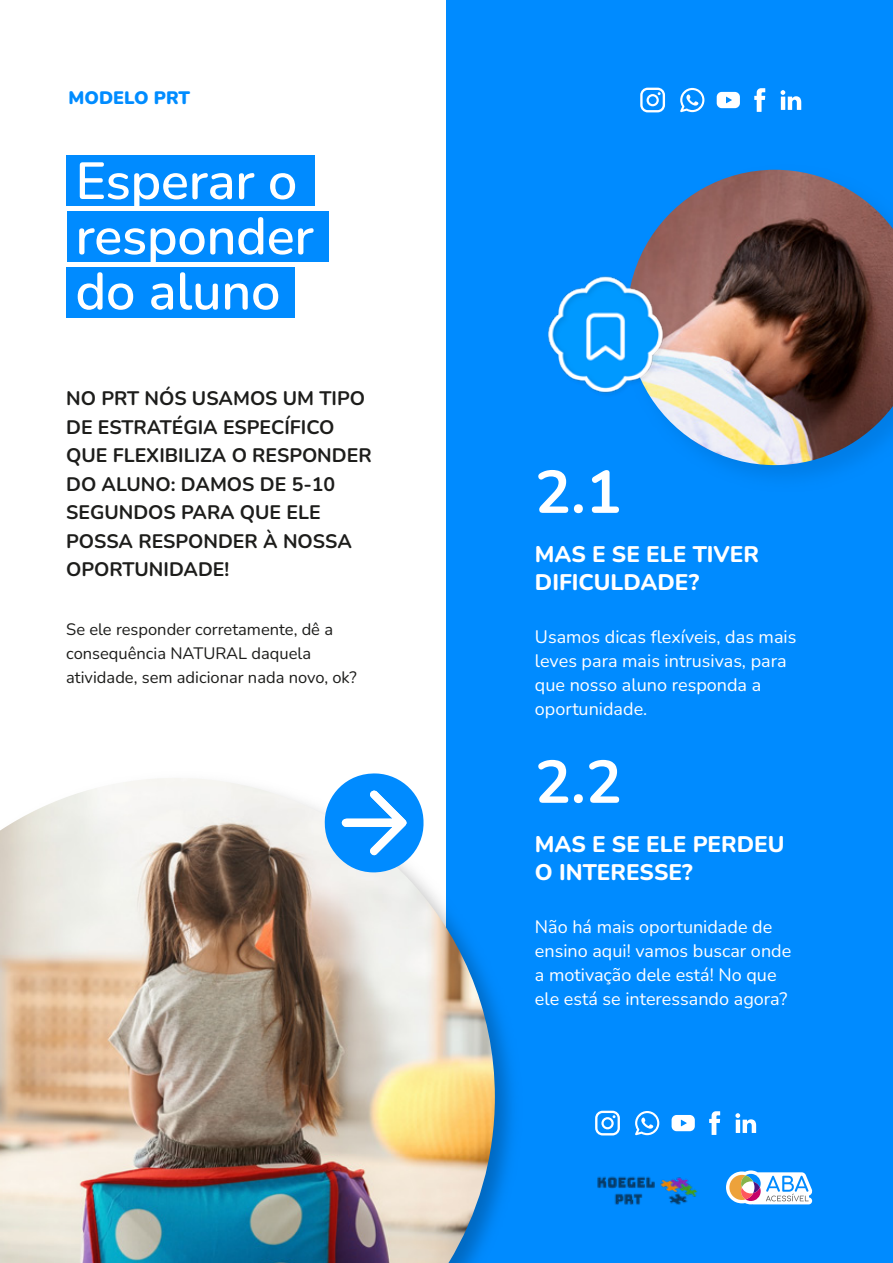
<style>
.page{position:relative;width:893px;height:1263px;background:#fff}
.page>*{position:absolute;margin:0;border:0;box-sizing:border-box;transform-origin:0 0}
.t1{font:700 60px "Nunito";color:#fff}
.t2{font:600 52.05px/55.2px "Nunito";letter-spacing:-.005em;color:#fff}
.t3{font:800 22.5px/28.5px "Nunito";color:#fff}
.t4{font:700 19.5px/28.5px "Nunito";color:#1d1d1b}
.t5{font:18px/24px "Nunito";color:#fff}
.t6{font:900 18px "Nunito";color:#008cff}
.t7{font:16.5px/24px "Nunito";color:#1d1d1b}
</style>
<div class="page">
<div style="left:447px;top:0;width:446px;height:1263px;background:#008bff"></div>
<svg style="left:680px;top:88px;width:24px;height:24px"></svg>
<svg style="left:717px;top:92px;width:23px;height:16px"></svg>
<svg style="left:754px;top:88px;width:11px;height:24px"></svg>
<svg style="left:640px;top:88px;width:25px;height:24px"></svg>
<svg style="left:781px;top:90px;width:20px;height:20px"></svg>
<div style="left:67px;top:155px;width:248px;height:51px;background:#008bff"></div>
<div style="left:67px;top:211px;width:261px;height:51px;background:#008bff"></div>
<div style="left:67px;top:267px;width:228px;height:51px;background:#008bff"></div>
<img style="left:446px;top:766px;width:67px;height:448px">
<img style="left:0;top:778px;width:495px;height:485px">
<svg style="left:324px;top:773px;width:100px;height:100px"></svg>
<img style="left:726px;top:169px;width:120px;height:309px">
<img style="left:634px;top:170px;width:259px;height:295px">
<img style="left:548px;top:273px;width:123px;height:126px">
<svg style="left:635px;top:1111px;width:24px;height:24px"></svg>
<svg style="left:672px;top:1115px;width:23px;height:16px"></svg>
<svg style="left:709px;top:1111px;width:11px;height:24px"></svg>
<svg style="left:595px;top:1111px;width:25px;height:24px"></svg>
<svg style="left:735px;top:1113px;width:21px;height:20px"></svg>
<svg style="left:726px;top:1170px;width:86px;height:34px"></svg>
<img style="left:597px;top:1176px;width:101px;height:29px">
<p class="t6" style="left:69px;top:85px;width:123px">MODELO PRT</p>
<h2 class="t2" style="left:75px;top:152px;width:240px">Esperar o responder do aluno</h2>
<p class="t4" style="left:66px;top:383px;width:307px">NO PRT NÓS USAMOS UM TIPO<br>DE ESTRATÉGIA ESPECÍFICO<br>QUE FLEXIBILIZA O RESPONDER<br>DO ALUNO: DAMOS DE 5-10<br>SEGUNDOS PARA QUE ELE<br>POSSA RESPONDER À NOSSA<br>OPORTUNIDADE!</p>
<p class="t7" style="left:66px;top:617px;width:292px">Se ele responder corretamente, dê a consequência NATURAL daquela atividade, sem adicionar nada novo, ok?</p>
<h1 class="t1" style="left:535px;top:450px;width:88px">2.1</h1>
<p class="t3" style="left:535px;top:539px;width:226px">MAS E SE ELE TIVER<br>DIFICULDADE?</p>
<p class="t5" style="left:535px;top:624px;width:263px">Usamos dicas flexíveis, das mais leves para mais intrusivas, para que nosso aluno responda a oportunidade.</p>
<h1 class="t1" style="left:535px;top:740px;width:88px">2.2</h1>
<p class="t3" style="left:535px;top:829px;width:251px">MAS E SE ELE PERDEU<br>O INTERESSE?</p>
<p class="t5" style="left:535px;top:914px;width:258px">Não há mais oportunidade de ensino aqui! vamos buscar onde a motivação dele está! No que ele está se interessando agora?</p>
</div>
